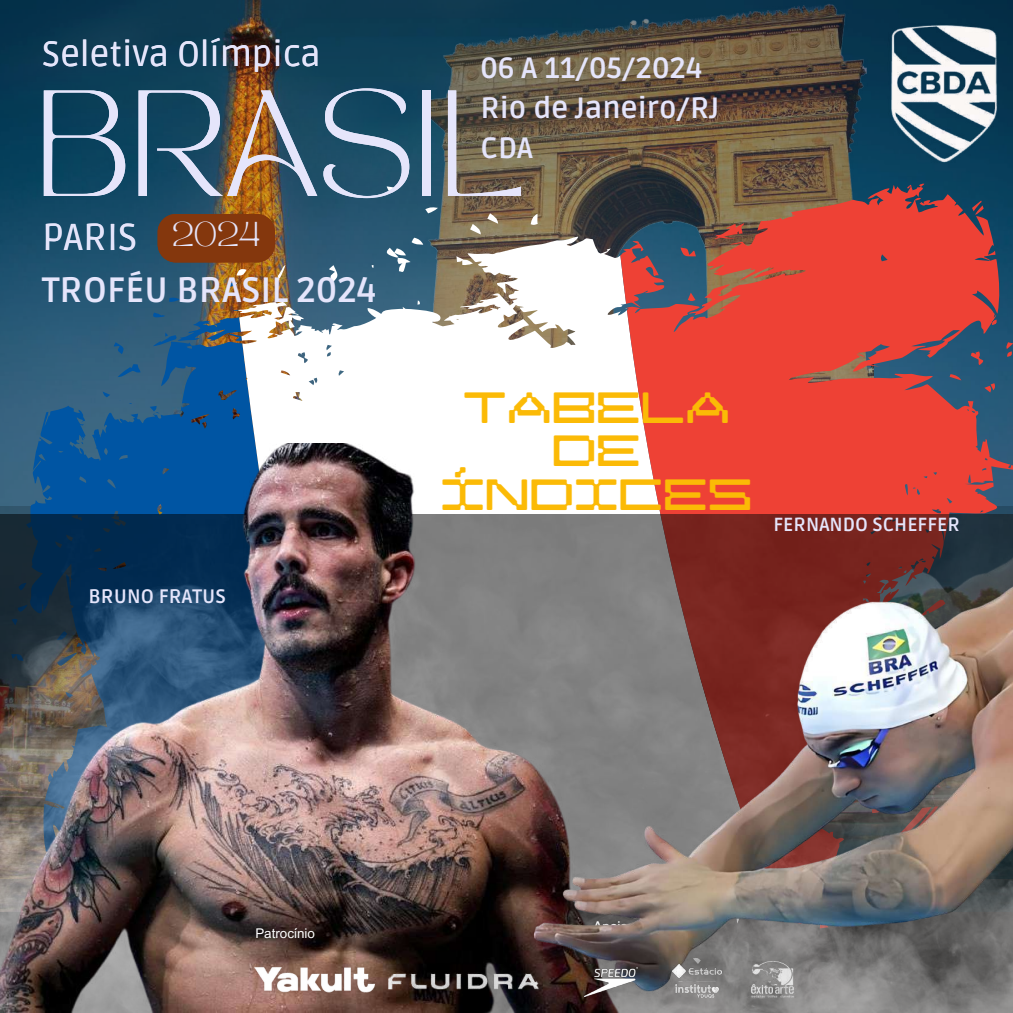
<style>
.page{position:relative;width:1013px;height:1013px;background:#fff}
.page>*{position:absolute;margin:0;border:0;box-sizing:border-box;transform-origin:0 0}
.t1{font:105.5px "TAN MONCHERI Regular";color:#e5e5fb}
.t2{font:43.5px/43.4px "SK Cuber Expanded Rounded";color:#fbba06;text-align:center}
.t3{font:37.5px "Ruda";color:#e5e5fb}
.t4{font:35.12px "Ruda";color:#e5e5fb}
.t5{font:700 35.12px "Ruda";color:#e5e5fb}
.t6{font:700 29.25px/40.2px "Ruda";color:#e5e5fb}
.t7{font:700 19.5px "Ruda";color:#e5e5fb}
.t8{font:700 19px "Ruda";color:#e5e5fb}
.t9{font:13.38px "Arial MT Pro";color:#fff}
.s1{font-family:"TAN MONCHERI Regular";font-size:24.12px}
</style>
<div class="page">
<img style="left:0;top:0;width:1012px;height:443px">
<img style="left:421px;top:0;width:452px;height:186px">
<svg style="left:11px;top:257px;width:224px;height:186px"></svg>
<svg style="left:235px;top:186px;width:385px;height:257px"></svg>
<svg style="left:620px;top:183px;width:392px;height:331px;fill:#ee4135"></svg>
<img style="left:620px;top:514px;width:392px;height:498px">
<div style="left:158px;top:214px;width:117px;height:48px;background:#84370d;border-radius:18px"></div>
<img style="left:0;top:443px;width:620px;height:569px">
<img style="left:534px;top:585px;width:478px;height:413px">
<img style="left:255px;top:966px;width:120px;height:26px">
<img style="left:387px;top:966px;width:153px;height:28px">
<img style="left:585px;top:967px;width:52px;height:29px">
<img style="left:672px;top:964px;width:49px;height:33px">
<img style="left:747px;top:961px;width:49px;height:36px">
<p class="t4" style="left:42px;top:33px;width:280px">Seletiva Olímpica</p>
<p class="t6" style="left:480px;top:48px;width:241px">06 A 11/05/2024<br>Rio de Janeiro/RJ<br>CDA</p>
<h1 class="t1" style="left:35px;top:88px;width:492px">BRASIL</h1>
<p class="t3" style="left:42px;top:215px;width:220px">PARIS <span class="s1">2024</span></p>
<p class="t5" style="left:42px;top:269px;width:336px">TROFÉU BRASIL 2024</p>
<p class="t7" style="left:89px;top:584px;width:139px">BRUNO FRATUS</p>
<h2 class="t2" style="left:440px;top:390px;width:313px">TABELA<br>DE<br>ÍNDICES</h2>
<p class="t8" style="left:773px;top:513px;width:188px">FERNANDO SCHEFFER</p>
<p class="t9" style="left:255px;top:927px;width:61px">Patrocínio</p>
<p class="t9" style="left:593px;top:921px;width:36px">Apoio</p>
</div>
